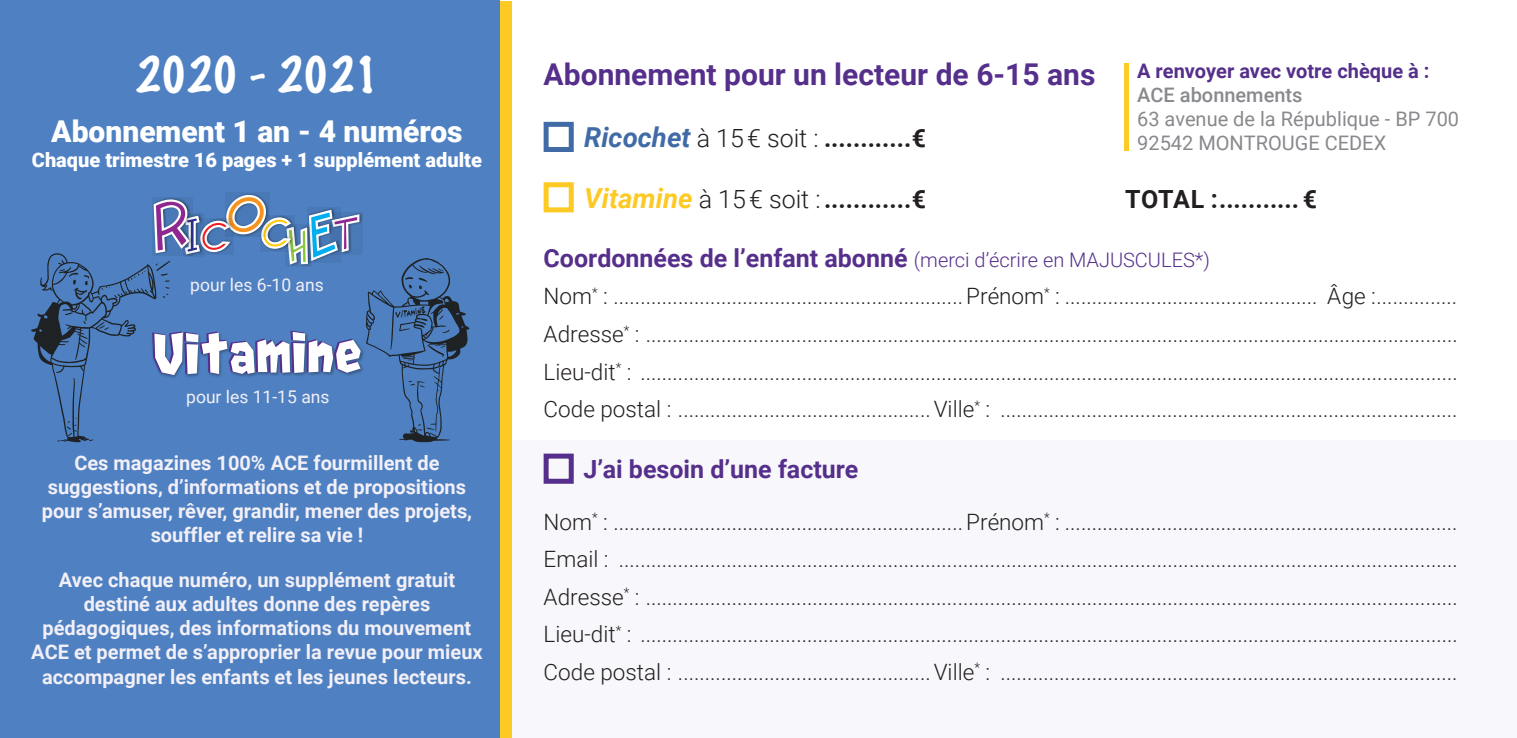
<style>
.page{position:relative;width:1517px;height:738px;background:#fff}
.page>*{position:absolute;margin:0;border:0;box-sizing:border-box;transform-origin:0 0}
.t1{font:100 45px "Marker Felt";color:#fff}
.t2{font:700 30px "Roboto";color:#552f8b}
.t3{font:900 30px "Roboto";color:#fff}
.t4{font:700 25px "Roboto";letter-spacing:.01em;color:#231f20}
.t5{font:700 25px "Roboto";color:#552f8b}
.t6{font:300 22.5px/37.5px "Roboto";color:#231f20;text-align:justify}
.t7{font:700 20px/24px "Roboto";color:#f2eff7;text-align:center}
.t8{font:300 20px "Roboto";color:#552f8b}
.t9{font:20px/24px "Roboto";color:#87898c}
.t10{font:900 20px "Roboto";color:#fff}
.t11{font:700 20px "Roboto";color:#552f8b}
.t12{font:500 20px "Roboto";color:#87898c}
.t13{font:17.5px "Roboto";color:#f2eff7}
.s1{font-style:italic;font-size:27.5px;color:#416ba6}
.s2{font-weight:300}
.s3{font-style:italic;font-size:27.5px;color:#fdca25}
.s4{font-weight:700;font-size:25px}
</style>
<div class="page">
<div style="left:512px;top:440px;width:1005px;height:297px;background:#f8f7fb"></div>
<div style="left:449px;top:1px;width:63px;height:736px;background:#fdca25"></div>
<div style="left:0;top:0;width:500px;height:737px;background:#4f81c2"></div>
<div style="left:1124px;top:63px;width:5px;height:88px;background:#fdca25"></div>
<div style="left:543px;top:122px;width:31px;height:30px;background:#fff;border:5px solid #416ba6"></div>
<div style="left:543px;top:453px;width:31px;height:30px;border:5px solid #552f8b"></div>
<div style="left:543px;top:182px;width:31px;height:30px;border:5px solid #fdca25"></div>
<div style="left:225px;top:192px;width:45px;height:45px;background:#4a79b7"></div>
<svg style="left:31px;top:194px;width:438px;height:248px"></svg>
<h1 class="t1" style="left:136px;top:39px;width:246px">2020 - 2021</h1>
<h2 class="t3" style="left:51px;top:111px;width:413px">Abonnement 1 an - 4 numéros</h2>
<p class="t10" style="left:32px;top:145px;width:451px">Chaque trimestre 16 pages + 1 supplément adulte</p>
<p class="t13" style="left:190px;top:272px;width:135px">pour les 6-10 ans</p>
<p class="t13" style="left:186px;top:384px;width:145px">pour les 11-15 ans</p>
<p class="t7" style="left:42px;top:449px;width:432px">Ces magazines 100% ACE fourmillent de suggestions, d’informations et de propositions pour s’amuser, rêver, grandir, mener des projets, souffler et relire sa vie !</p>
<p class="t7" style="left:31px;top:567px;width:453px">Avec chaque numéro, un supplément gratuit destiné aux adultes donne des repères pédagogiques, des informations du mouvement ACE et permet de s’approprier la revue pour mieux accompagner les enfants et les jeunes lecteurs.</p>
<h2 class="t2" style="left:543px;top:53px;width:553px">Abonnement pour un lecteur de 6-15 ans</h2>
<p class="t4" style="left:584px;top:121px;width:343px"><span class="s1">Ricochet</span> <span class="s2">à 15 € soit :</span> ............€</p>
<p class="t4" style="left:584px;top:181px;width:343px"><span class="s3">Vitamine</span> <span class="s2">à 15 € soit :</span>............€</p>
<p class="t11" style="left:1137px;top:57px;width:294px">A renvoyer avec votre chèque à :</p>
<p class="t12" style="left:1137px;top:81px;width:167px">ACE abonnements</p>
<p class="t9" style="left:1137px;top:106px;width:323px">63 avenue de la République - BP 700<br>92542 MONTROUGE CEDEX</p>
<p class="t4" style="left:1125px;top:181px;width:194px">TOTAL :........... €</p>
<p class="t8" style="left:543px;top:245px;width:668px"><span class="s4">Coordonnées de l’enfant abonné</span> (merci d’écrire en MAJUSCULES*)</p>
<p class="t6" style="left:543px;top:276px;width:916px">Nom<sup>*</sup> : .................................................................Prénom<sup>*</sup> : ............................................... Âge :...............<br>Adresse<sup>*</sup> : .......................................................................................................................................................<br>Lieu-dit<sup>*</sup> : ........................................................................................................................................................<br>Code postal : ...............................................Ville<sup>*</sup> : .....................................................................................</p>
<p class="t5" style="left:583px;top:451px;width:276px">J’ai besoin d’une facture</p>
<p class="t6" style="left:543px;top:501px;width:916px">Nom<sup>*</sup> : .................................................................Prénom<sup>*</sup> : .........................................................................<br>Email : ............................................................................................................................................................<br>Adresse<sup>*</sup> : .......................................................................................................................................................<br>Lieu-dit<sup>*</sup> : ........................................................................................................................................................<br>Code postal : ...............................................Ville<sup>*</sup> : .....................................................................................</p>
</div>
